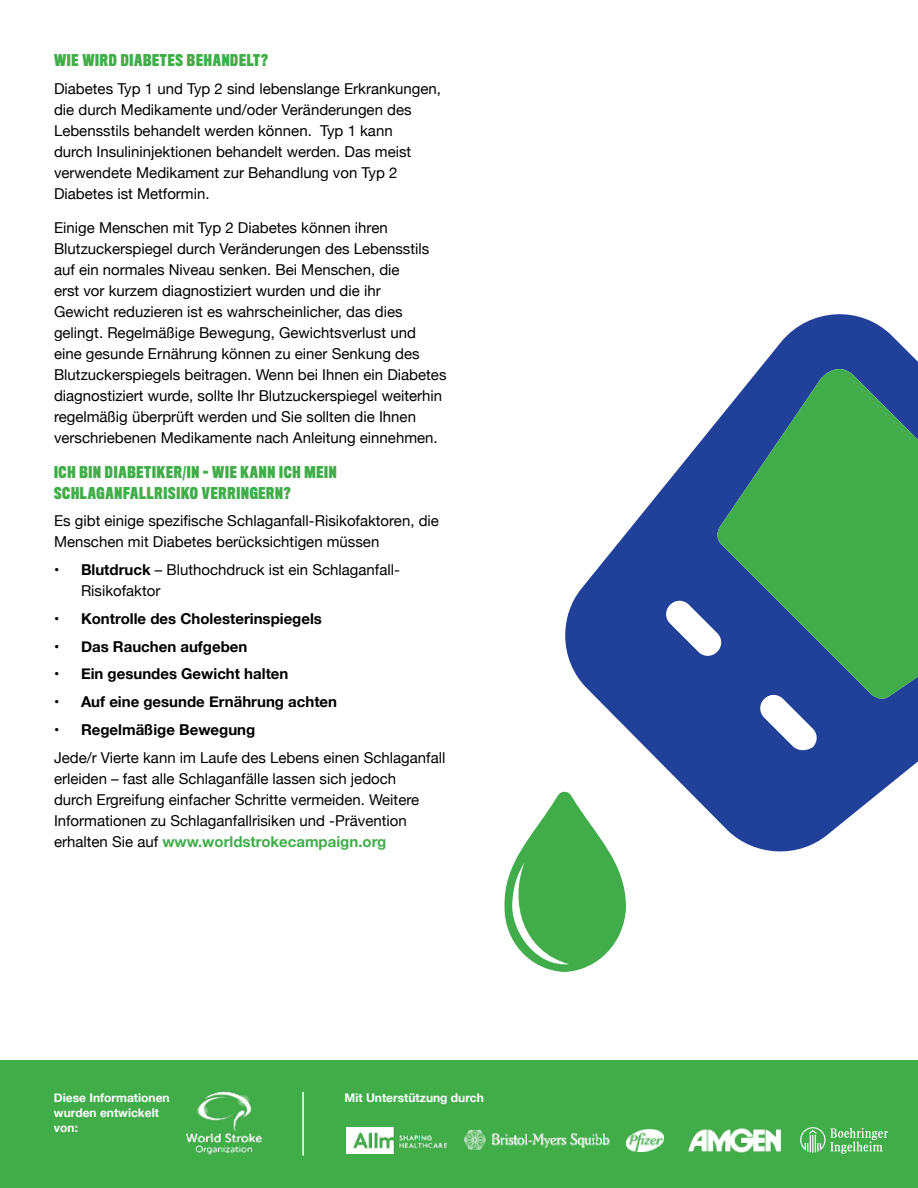
<style>
.page{position:relative;width:918px;height:1188px;background:#fff}
.page>*{position:absolute;margin:0;border:0;box-sizing:border-box;transform-origin:0 0}
.t1{font:15px/21px "Helvetica Neue";color:#000}
.t2{font:700 15px "Helvetica Neue";color:#000}
.t3{font:700 15px/21px "Titling Gothic FB Comp";letter-spacing:.05em;color:#41ad49}
.t4{font:700 12px/15px "Helvetica Neue";color:#fff}
.s1{font-weight:700}
.s2{font-weight:700;color:#40ad4a}
</style>
<div class="page">
<svg style="left:565px;top:314px;width:353px;height:538px;fill:#214099"></svg>
<svg style="left:716px;top:367px;width:202px;height:333px;background:#39876a"></svg>
<svg style="left:504px;top:790px;width:122px;height:182px"></svg>
<div style="left:0;top:1061px;width:918px;height:127px;background:#41ad49"></div>
<img style="left:186px;top:1091px;width:77px;height:64px">
<img style="left:465px;top:1129px;width:198px;height:23px">
<svg style="left:800px;top:1127px;width:88px;height:27px"></svg>
<img style="left:346px;top:1127px;width:101px;height:27px">
<img style="left:688px;top:1128px;width:93px;height:25px">
<hr style="left:302px;top:1092px;width:2px;height:64px;background:#fff">
<p class="t3" style="left:54px;top:50px;width:215px">WIE WIRD DIABETES BEHANDELT?</p>
<p class="t1" style="left:54px;top:78px;width:389px">Diabetes Typ 1 und Typ 2 sind lebenslange Erkrankungen, die durch Medikamente und/oder Veränderungen des Lebensstils behandelt werden können. Typ 1 kann<br>durch Insulininjektionen behandelt werden. Das meist verwendete Medikament zur Behandlung von Typ 2<br>Diabetes ist Metformin.</p>
<p class="t1" style="left:54px;top:217px;width:394px">Einige Menschen mit Typ 2 Diabetes können ihren Blutzuckerspiegel durch Veränderungen des Lebensstils auf ein normales Niveau senken. Bei Menschen, die<br>erst vor kurzem diagnostiziert wurden und die ihr<br>Gewicht reduzieren ist es wahrscheinlicher, das dies gelingt. Regelmäßige Bewegung, Gewichtsverlust und eine gesunde Ernährung können zu einer Senkung des Blutzuckerspiegels beitragen. Wenn bei Ihnen ein Diabetes diagnostiziert wurde, sollte Ihr Blutzuckerspiegel weiterhin regelmäßig überprüft werden und Sie sollten die Ihnen verschriebenen Medikamente nach Anleitung einnehmen.</p>
<p class="t3" style="left:54px;top:462px;width:284px">ICH BIN DIABETIKER/IN - WIE KANN ICH MEIN<br>SCHLAGANFALLRISIKO VERRINGERN?</p>
<p class="t1" style="left:54px;top:510px;width:386px">Es gibt einige spezifische Schlaganfall-Risikofaktoren, die<br>Menschen mit Diabetes berücksichtigen müssen</p>
<p class="t1" style="left:81px;top:559px;width:320px;text-indent:-27px"><span class="s1">• Blutdruck</span> – Bluthochdruck ist ein Schlaganfall-<br>Risikofaktor</p>
<p class="t2" style="left:54px;top:609px;width:270px">• Kontrolle des Cholesterinspiegels</p>
<p class="t2" style="left:54px;top:637px;width:195px">• Das Rauchen aufgeben</p>
<p class="t2" style="left:54px;top:665px;width:236px">• Ein gesundes Gewicht halten</p>
<p class="t2" style="left:54px;top:693px;width:285px">• Auf eine gesunde Ernährung achten</p>
<p class="t2" style="left:54px;top:720px;width:203px">• Regelmäßige Bewegung</p>
<p class="t1" style="left:54px;top:747px;width:393px">Jede/r Vierte kann im Laufe des Lebens einen Schlaganfall erleiden – fast alle Schlaganfälle lassen sich jedoch<br>durch Ergreifung einfacher Schritte vermeiden. Weitere Informationen zu Schlaganfallrisiken und -Prävention erhalten Sie auf <span class="s2">www.worldstrokecampaign.org</span></p>
<p class="t4" style="left:54px;top:1090px;width:117px">Diese Informationen</p>
<p class="t4" style="left:345px;top:1090px;width:141px">Mit Unterstützung durch</p>
<p class="t4" style="left:54px;top:1105px;width:107px">wurden entwickelt von:</p>
</div>
